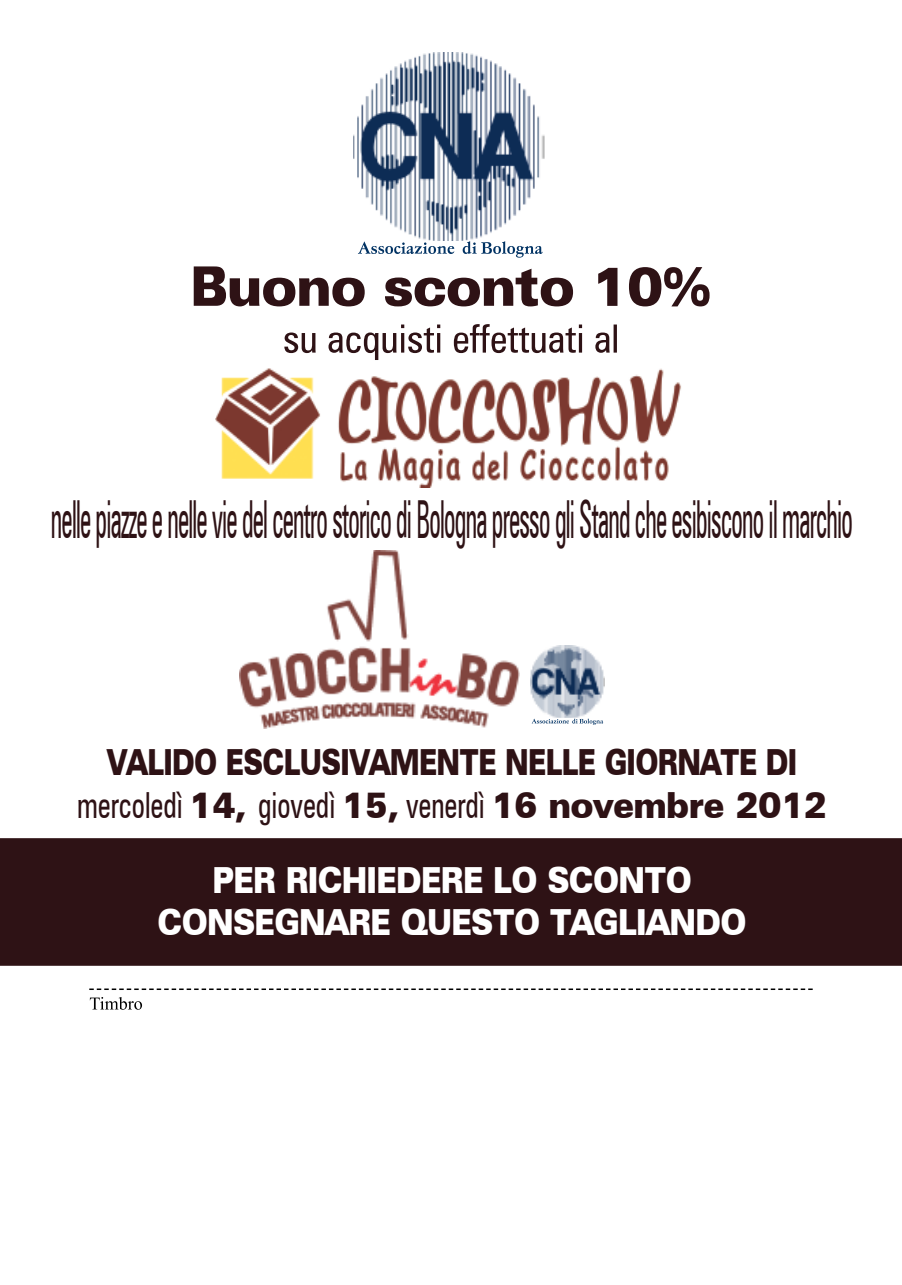
<style>
.page{position:relative;width:902px;height:1285px;background:#fff}
.page>*{position:absolute;margin:0;border:0;box-sizing:border-box;transform-origin:0 0}
.t1{font:condensed 52.5px "Zurich BT";letter-spacing:-.03em;color:#2e1215;scale:.47 1}
.t2{font:900 expanded 36px/43.2px "Zurich BT";color:#2e1215;text-align:center;scale:.64 1}
.t3{font:900 expanded 36px/42px "Zurich BT";color:#fff;text-align:center;scale:.73 1}
.s1{font-weight:400;font-stretch:condensed}
</style>
<div class="page">
<div style="left:0;top:838px;width:901px;height:127px;background:#2e1215"></div>
<img style="left:239px;top:550px;width:280px;height:178px">
<img style="left:354px;top:53px;width:191px;height:189px">
<img style="left:400px;top:242px;width:143px;height:16px">
<img style="left:358px;top:241px;width:42px;height:13px">
<svg style="left:89px;top:988px;width:723px;height:2px"></svg>
<img style="left:216px;top:368px;width:465px;height:119px">
<svg style="left:90px;top:997px;width:52px;height:12px"></svg>
<svg style="left:194px;top:266px;width:515px;height:40px"></svg>
<svg style="left:284px;top:324px;width:332px;height:36px"></svg>
<img style="left:530px;top:645px;width:74px;height:73px">
<img style="left:531px;top:718px;width:73px;height:7px">
<img style="left:531px;top:718px;width:17px;height:5px">
<p class="t1" style="left:51px;top:499px;width:1707px">nelle piazze e nelle vie del centro storico di Bologna presso gli Stand che esibiscono il marchio</p>
<p class="t2" style="left:77px;top:743px;width:1172px">VALIDO ESCLUSIVAMENTE NELLE GIORNATE DI <span class="s1">mercoledì</span> 14, <span class="s1">giovedì</span> 15, <span class="s1">venerdì</span> 16 novembre 2012</p>
<p class="t3" style="left:158px;top:861px;width:807px">PER RICHIEDERE LO SCONTO<br>CONSEGNARE QUESTO TAGLIANDO</p>
</div>
